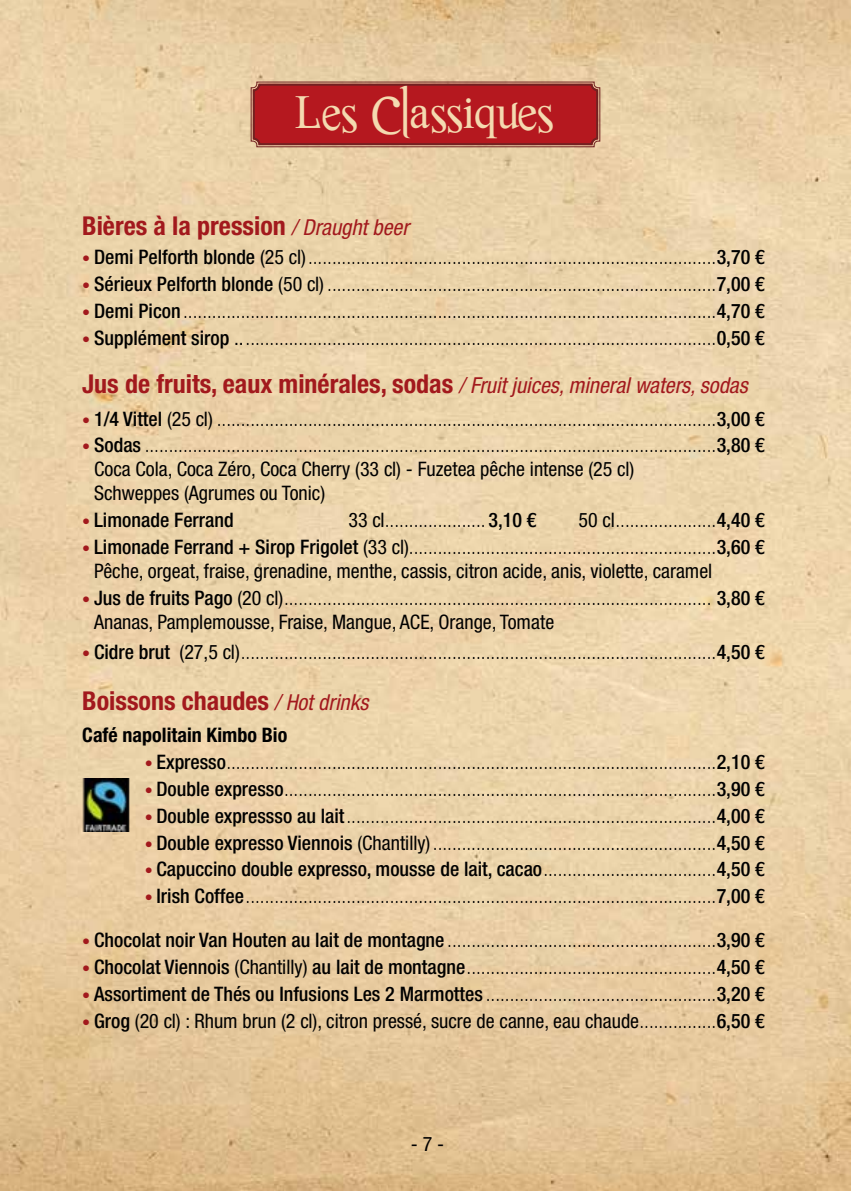
<style>
.page{position:relative;width:851px;height:1191px;background:#fff}
.page>*{position:absolute;margin:0;border:0;box-sizing:border-box;transform-origin:0 0}
.t1{font:48px "Romance Fatal Serif";letter-spacing:.025em;color:#f4dab0;scale:.96 1}
.t2{font:700 condensed 26px "Helvetica Neue LT Pro";color:#a2191d}
.t3{font:italic condensed 22px "Helvetica Neue LT Pro";color:#a2191d}
.t4{font:300 condensed 20px/24px "Helvetica Neue LT Pro";color:#000}
.t5{font:condensed 20px/24px "Helvetica Neue LT Pro";color:#000}
.t6{font:500 condensed 20px "Helvetica Neue LT Pro";color:#000}
.t7{font:700 condensed 20px "Helvetica Neue LT Pro";color:#000}
.s1{font-weight:400;font-style:italic;font-size:22px}
.s2{font-weight:400;font-size:16px;color:#a2191d}
.s3{font-weight:500}
.s4{font-weight:400}
.s5{font-weight:700;font-style:normal;font-size:26px}
.s6{font-size:16px;color:#a2191d}
.s7{font-weight:300}
</style>
<div class="page">
<img style="left:0;top:0;width:850px;height:1191px">
<svg style="left:0;top:976px;width:2px;height:8px"></svg>
<svg style="left:250px;top:81px;width:350px;height:66px;background:#b52226"></svg>
<div style="left:253px;top:84px;width:345px;height:61px;border:2px solid #732121;border-radius:6px"></div>
<img style="left:82px;top:778px;width:47px;height:53px">
<h1 class="t1" style="left:295px;top:85px;width:270px">Les Classiques</h1>
<h2 class="t2" style="left:82px;top:210px;width:328px">Bières à la pression <span class="s1">/ Draught beer</span></h2>
<p class="t4" style="left:82px;top:245px;width:683px"><span class="s2">•</span> <span class="s3">Demi Pelforth blonde</span> <span class="s4">(25 cl)</span>.....................................................................................<span class="s3">3,70 €</span></p>
<p class="t4" style="left:82px;top:272px;width:683px"><span class="s2">•</span> <span class="s3">Sérieux Pelforth blonde</span> <span class="s4">(50 cl)</span> .................................................................................<span class="s3">7,00 €</span></p>
<p class="t4" style="left:82px;top:299px;width:683px"><span class="s2">•</span> <span class="s3">Demi Picon</span>...............................................................................................................<span class="s3">4,70 €</span></p>
<p class="t4" style="left:82px;top:325px;width:683px"><span class="s2">•</span> <span class="s3">Supplément sirop</span> <span class="s4">..</span>..................................................................................................<span class="s3">0,50 €</span></p>
<p class="t3" style="left:82px;top:372px;width:666px"><span class="s5">Jus de fruits, eaux minérales, sodas</span> / Fruit juices, mineral waters, sodas</p>
<p class="t4" style="left:82px;top:406px;width:683px"><span class="s2">•</span> <span class="s3">1/4 Vittel</span> <span class="s4">(25 cl)</span> ........................................................................................................<span class="s3">3,00 €</span></p>
<p class="t4" style="left:94px;top:433px;width:672px;text-indent:-12px"><span class="s2">•</span> <span class="s3">Sodas</span> .......................................................................................................................<span class="s3">3,80 €<br></span><span class="s4">Coca Cola, Coca Zéro, Coca Cherry (33 cl) - Fuzetea pêche intense (25 cl)<br>Schweppes (Agrumes ou Tonic)</span></p>
<p class="t6" style="left:82px;top:508px;width:153px"><span class="s2">•</span> Limonade Ferrand</p>
<p class="t4" style="left:348px;top:508px;width:190px"><span class="s4">33 cl</span>..................... <span class="s3">3,10 €</span></p>
<p class="t4" style="left:578px;top:508px;width:188px"><span class="s4">50 cl</span>.....................<span class="s3">4,40 €</span></p>
<p class="t5" style="left:94px;top:535px;width:672px;text-indent:-12px"><span class="s6">•</span> <span class="s3">Limonade Ferrand + Sirop Frigolet</span> (33 cl)<span class="s7">................................................................</span><span class="s3">3,60 €<br></span>Pêche, orgeat, fraise, grenadine, menthe, cassis, citron acide, anis, violette, caramel</p>
<p class="t4" style="left:94px;top:586px;width:672px;text-indent:-12px"><span class="s2">•</span> <span class="s3">Jus de fruits Pago</span> <span class="s4">(20 cl)</span>......................................................................................... <span class="s3">3,80 €<br></span><span class="s4">Ananas, Pamplemousse, Fraise, Mangue, ACE, Orange, Tomate</span></p>
<p class="t4" style="left:82px;top:639px;width:683px"><span class="s2">•</span> <span class="s3">Cidre brut</span> <span class="s4">(27,5 cl)</span>...................................................................................................<span class="s3">4,50 €</span></p>
<h2 class="t2" style="left:82px;top:684px;width:287px">Boissons chaudes <span class="s1">/ Hot drinks</span></h2>
<p class="t7" style="left:82px;top:723px;width:206px">Café napolitain Kimbo Bio</p>
<p class="t4" style="left:145px;top:750px;width:621px"><span class="s2">•</span> <span class="s3">Expresso</span>......................................................................................................<span class="s3">2,10 €</span></p>
<p class="t4" style="left:145px;top:776px;width:621px"><span class="s2">•</span> <span class="s3">Double expresso</span>..........................................................................................<span class="s3">3,90 €</span></p>
<p class="t4" style="left:145px;top:803px;width:621px"><span class="s2">•</span> <span class="s3">Double expressso au lait</span>.............................................................................<span class="s3">4,00 €</span></p>
<p class="t4" style="left:145px;top:830px;width:621px"><span class="s2">•</span> <span class="s3">Double expresso Viennois</span> <span class="s4">(Chantilly)</span> ...........................................................<span class="s3">4,50 €</span></p>
<p class="t6" style="left:145px;top:857px;width:621px"><span class="s2">•</span> Capuccino double expresso, mousse de lait, cacao<span class="s7">....................................</span>4,50 €</p>
<p class="t4" style="left:145px;top:884px;width:621px"><span class="s2">•</span> <span class="s3">Irish Coffee</span>..................................................................................................<span class="s3">7,00 €</span></p>
<p class="t4" style="left:82px;top:927px;width:683px"><span class="s2">•</span> <span class="s3">Chocolat noir Van Houten au lait de montagne</span> ........................................................<span class="s3">3,90 €</span></p>
<p class="t4" style="left:82px;top:954px;width:683px"><span class="s2">•</span> <span class="s3">Chocolat Viennois</span> <span class="s4">(Chantilly)</span> <span class="s3">au lait de montagne</span>....................................................<span class="s3">4,50 €</span></p>
<p class="t4" style="left:82px;top:981px;width:683px"><span class="s2">•</span> <span class="s3">Assortiment de Thés ou Infusions Les 2 Marmottes</span> ................................................<span class="s3">3,20 €</span></p>
<p class="t5" style="left:82px;top:1008px;width:683px"><span class="s6">•</span> <span class="s3">Grog</span> (20 cl) : Rhum brun (2 cl), citron pressé, sucre de canne, eau chaude<span class="s7">................</span><span class="s3">6,50 €</span></p>
<p class="t5" style="left:411px;top:1131px;width:35px">- 7 -</p>
</div>
